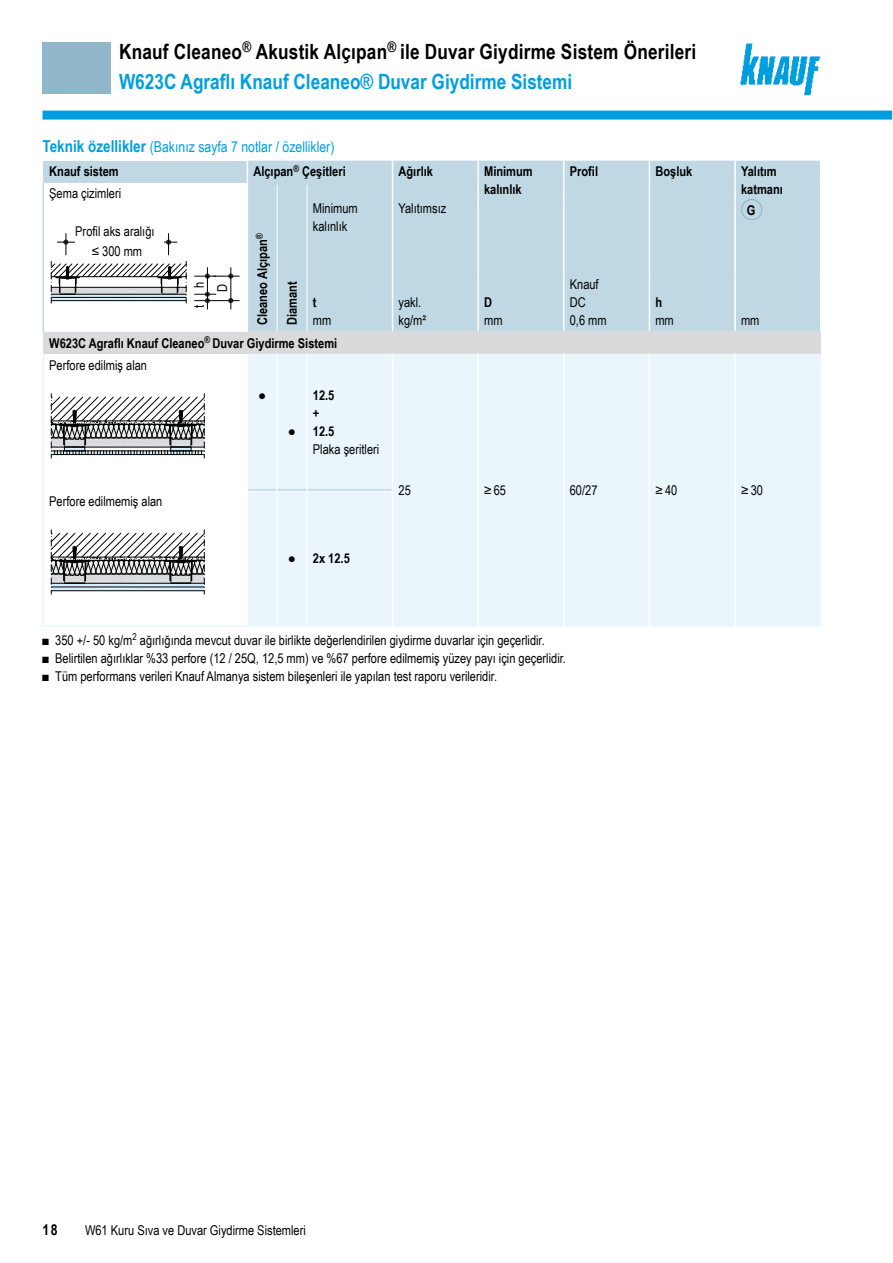
<style>
.page{position:relative;width:893px;height:1263px;background:#fff}
.page>*{position:absolute;margin:0;border:0;box-sizing:border-box;transform-origin:0 0}
.t1{font:700 21px/30px "Arial Narrow";letter-spacing:.01em;color:#000}
.t2{font:15px "Arial Narrow";color:#009ee0}
.t3{font:700 15px "Arial Narrow";color:#000}
.t4{font:13.65px "Arial Narrow";color:#000}
.t5{font:13.5px/18px "Arial Narrow";color:#000}
.t6{font:700 13.5px/18px "Arial Narrow";color:#000}
.s1{color:#009ee0}
.s2{font-weight:700;font-size:16.5px}
.s3{font-weight:400}
</style>
<div class="page">
<img style="left:740px;top:43px;width:81px;height:53px">
<div style="left:43px;top:111px;width:849px;height:9px;background:#009ee0"></div>
<div style="left:43px;top:161px;width:204px;height:21px;background:#c0d8e4"></div>
<div style="left:248px;top:161px;width:572px;height:170px;background:#c0d8e4"></div>
<div style="left:43px;top:331px;width:778px;height:23px;background:#d9dadb"></div>
<div style="left:248px;top:354px;width:573px;height:271px;background:#ebf6fc"></div>
<hr style="left:44px;top:330px;width:203px;height:2px;background:#fff">
<svg style="left:248px;top:489px;width:59px;height:1px"></svg>
<hr style="left:307px;top:489px;width:85px;height:1px;background:#c0d8e4">
<hr style="left:393px;top:625px;width:84px;height:2px;background:#ebf6fc">
<hr style="left:479px;top:625px;width:84px;height:2px;background:#ebf6fc">
<hr style="left:565px;top:625px;width:84px;height:2px;background:#ebf6fc">
<hr style="left:650px;top:625px;width:84px;height:2px;background:#ebf6fc">
<hr style="left:736px;top:625px;width:85px;height:2px;background:#ebf6fc">
<hr style="left:43px;top:490px;width:1px;height:137px;background:#ebf6fc">
<svg style="left:43px;top:182px;width:1px;height:21px"></svg>
<hr style="left:43px;top:203px;width:1px;height:76px;background:#c0d8e4">
<hr style="left:43px;top:279px;width:1px;height:53px;background:#c0d8e4">
<hr style="left:44px;top:625px;width:203px;height:2px;background:#ebf6fc">
<hr style="left:248px;top:625px;width:29px;height:2px;background:#ebf6fc">
<hr style="left:278px;top:625px;width:29px;height:2px;background:#ebf6fc">
<hr style="left:307px;top:625px;width:85px;height:2px;background:#ebf6fc">
<hr style="left:277px;top:354px;width:1px;height:136px;background:#fff">
<hr style="left:307px;top:354px;width:1px;height:136px;background:#fff">
<hr style="left:392px;top:354px;width:1px;height:136px;background:#fff">
<hr style="left:477px;top:354px;width:2px;height:136px;background:#fff">
<hr style="left:563px;top:354px;width:2px;height:136px;background:#fff">
<hr style="left:649px;top:354px;width:1px;height:136px;background:#fff">
<hr style="left:734px;top:354px;width:2px;height:136px;background:#fff">
<hr style="left:477px;top:490px;width:2px;height:137px;background:#fff">
<hr style="left:563px;top:490px;width:2px;height:137px;background:#fff">
<hr style="left:649px;top:490px;width:1px;height:137px;background:#fff">
<hr style="left:734px;top:490px;width:2px;height:137px;background:#fff">
<hr style="left:392px;top:490px;width:1px;height:137px;background:#fff">
<hr style="left:277px;top:490px;width:1px;height:137px;background:#fff">
<hr style="left:307px;top:490px;width:1px;height:137px;background:#fff">
<hr style="left:247px;top:279px;width:1px;height:53px;background:#fff">
<svg style="left:277px;top:185px;width:1px;height:18px"></svg>
<svg style="left:307px;top:185px;width:1px;height:18px"></svg>
<hr style="left:277px;top:203px;width:1px;height:76px;background:#fff">
<hr style="left:307px;top:203px;width:1px;height:76px;background:#fff">
<hr style="left:277px;top:279px;width:1px;height:52px;background:#fff">
<hr style="left:307px;top:279px;width:1px;height:52px;background:#fff">
<hr style="left:477px;top:161px;width:2px;height:21px;background:#fff">
<hr style="left:563px;top:161px;width:2px;height:21px;background:#fff">
<hr style="left:734px;top:161px;width:2px;height:21px;background:#fff">
<svg style="left:392px;top:161px;width:1px;height:42px"></svg>
<svg style="left:477px;top:182px;width:2px;height:21px"></svg>
<svg style="left:563px;top:182px;width:2px;height:21px"></svg>
<svg style="left:649px;top:161px;width:1px;height:42px"></svg>
<svg style="left:734px;top:182px;width:2px;height:21px"></svg>
<hr style="left:392px;top:203px;width:1px;height:76px;background:#fff">
<hr style="left:477px;top:203px;width:2px;height:76px;background:#fff">
<hr style="left:563px;top:203px;width:2px;height:76px;background:#fff">
<hr style="left:649px;top:203px;width:1px;height:76px;background:#fff">
<hr style="left:734px;top:203px;width:2px;height:76px;background:#fff">
<hr style="left:392px;top:279px;width:1px;height:52px;background:#fff">
<hr style="left:477px;top:279px;width:2px;height:52px;background:#fff">
<hr style="left:563px;top:279px;width:2px;height:52px;background:#fff">
<hr style="left:649px;top:279px;width:1px;height:52px;background:#fff">
<hr style="left:734px;top:279px;width:2px;height:52px;background:#fff">
<hr style="left:43px;top:354px;width:1px;height:136px;background:#ebf6fc">
<div style="left:742px;top:200px;width:20px;height:20px;background:#c0d8e4;border-radius:50%"></div>
<div style="left:741px;top:199px;width:21px;height:21px;border:1px solid #8fb7c9;border-radius:50%"></div>
<svg style="left:51px;top:261px;width:136px;height:42px"></svg>
<hr style="left:207px;top:268px;width:1px;height:41px;background:#000">
<hr style="left:195px;top:300px;width:44px;height:1px;background:#000">
<hr style="left:231px;top:268px;width:1px;height:41px;background:#000">
<hr style="left:57px;top:242px;width:120px;height:1px;background:#000">
<svg style="left:195px;top:292px;width:21px;height:11px"></svg>
<svg style="left:228px;top:298px;width:5px;height:5px"></svg>
<svg style="left:195px;top:274px;width:44px;height:5px"></svg>
<svg style="left:63px;top:234px;width:5px;height:21px"></svg>
<svg style="left:166px;top:234px;width:5px;height:21px"></svg>
<svg style="left:51px;top:394px;width:154px;height:64px"></svg>
<svg style="left:51px;top:530px;width:154px;height:64px"></svg>
<div style="left:43px;top:43px;width:68px;height:51px;background:#8fb7c9"></div>
<h1 class="t1" style="left:119px;top:35px;width:579px">Knauf Cleaneo<sup>®</sup> Akustik Alçıpan<sup>®</sup> ile Duvar Giydirme Sistem Önerileri<br><span class="s1">W623C Agraflı Knauf Cleaneo® Duvar Giydirme Sistemi</span></h1>
<p class="t2" style="left:43px;top:136px;width:293px"><span class="s2">Teknik özellikler</span> (Bakınız sayfa 7 notlar / özellikler)</p>
<p class="t6" style="left:49px;top:162px;width:71px">Knauf sistem</p>
<p class="t6" style="left:253px;top:162px;width:94px">Alçıpan<sup>®</sup> Çeşitleri</p>
<p class="t6" style="left:399px;top:162px;width:36px">Ağırlık</p>
<p class="t6" style="left:484px;top:162px;width:50px">Minimum kalınlık</p>
<p class="t6" style="left:570px;top:162px;width:30px">Profil</p>
<p class="t6" style="left:655px;top:162px;width:38px">Boşluk</p>
<p class="t6" style="left:741px;top:162px;width:43px">Yalıtım katmanı</p>
<p class="t6" style="left:747px;top:200px;width:10px">G</p>
<p class="t5" style="left:49px;top:184px;width:73px">Şema çizimleri</p>
<p class="t5" style="left:313px;top:198px;width:46px">Minimum kalınlık</p>
<p class="t5" style="left:399px;top:198px;width:49px">Yalıtımsız</p>
<p class="t5" style="left:75px;top:221px;width:81px;line-height:20px;text-align:center">Profil aks aralığı ≤ 300 mm</p>
<p class="t4" style="left:85px;top:224px;width:66px">Stud spacing</p>
<p class="t6" style="left:253px;top:325px;width:93px;rotate:-90deg">Cleaneo Alçıpan<sup>®</sup></p>
<p class="t4" style="left:86px;top:241px;width:62px">≤ 312.5 mm</p>
<p class="t5" style="left:570px;top:275px;width:38px">Knauf<br>DC<br>0,6 mm</p>
<p class="t6" style="left:283px;top:325px;width:45px;rotate:-90deg">Diamant</p>
<p class="t4" style="left:189px;top:308px;width:27px;rotate:-90deg">t h</p>
<p class="t4" style="left:212px;top:292px;width:10px;rotate:-90deg">D</p>
<p class="t6" style="left:655px;top:293px;width:8px">h</p>
<p class="t5" style="left:655px;top:311px;width:20px">mm</p>
<p class="t5" style="left:741px;top:311px;width:20px">mm</p>
<p class="t5" style="left:399px;top:293px;width:29px">yakl. kg/m²</p>
<p class="t6" style="left:484px;top:293px;width:9px">D</p>
<p class="t6" style="left:313px;top:293px;width:5px">t</p>
<p class="t5" style="left:313px;top:311px;width:20px">mm</p>
<p class="t5" style="left:484px;top:311px;width:20px">mm</p>
<p class="t6" style="left:49px;top:331px;width:290px;line-height:21.9px">W623C Agraflı Knauf Cleaneo<sup>®</sup> Duvar Giydirme Sistemi<br><span class="s3">Perfore edilmiş alan</span></p>
<p class="t5" style="left:258px;top:385px;width:10px">●</p>
<p class="t5" style="left:288px;top:421px;width:10px">●</p>
<p class="t6" style="left:313px;top:385px;width:23px">12.5 +<br>12.5</p>
<p class="t5" style="left:313px;top:439px;width:68px">Plaka şeritleri</p>
<p class="t5" style="left:49px;top:491px;width:115px">Perfore edilmemiş alan</p>
<p class="t6" style="left:288px;top:548px;width:63px"><span class="s3">●</span> 2x 12.5</p>
<p class="t5" style="left:399px;top:480px;width:14px">25</p>
<p class="t5" style="left:484px;top:480px;width:23px">≥65</p>
<p class="t5" style="left:570px;top:480px;width:29px">60/27</p>
<p class="t5" style="left:655px;top:480px;width:23px">≥40</p>
<p class="t5" style="left:741px;top:480px;width:23px">≥30</p>
<p class="t5" style="left:43px;top:630px;width:504px">■ 350 +/- 50 kg/m<sup>2</sup> ağırlığında mevcut duvar ile birlikte değerlendirilen giydirme duvarlar için geçerlidir.</p>
<p class="t5" style="left:43px;top:648px;width:525px">■ Belirtilen ağırlıklar %33 perfore (12 / 25Q, 12,5 mm) ve %67 perfore edilmemiş yüzey payı için geçerlidir.</p>
<p class="t5" style="left:43px;top:666px;width:456px">■ Tüm performans verileri Knauf Almanya sistem bileşenleri ile yapılan test raporu verileridir.</p>
<p class="t3" style="left:43px;top:1218px;width:17px">18</p>
<p class="t5" style="left:85px;top:1220px;width:222px">W61 Kuru Sıva ve Duvar Giydirme Sistemleri</p>
</div>
